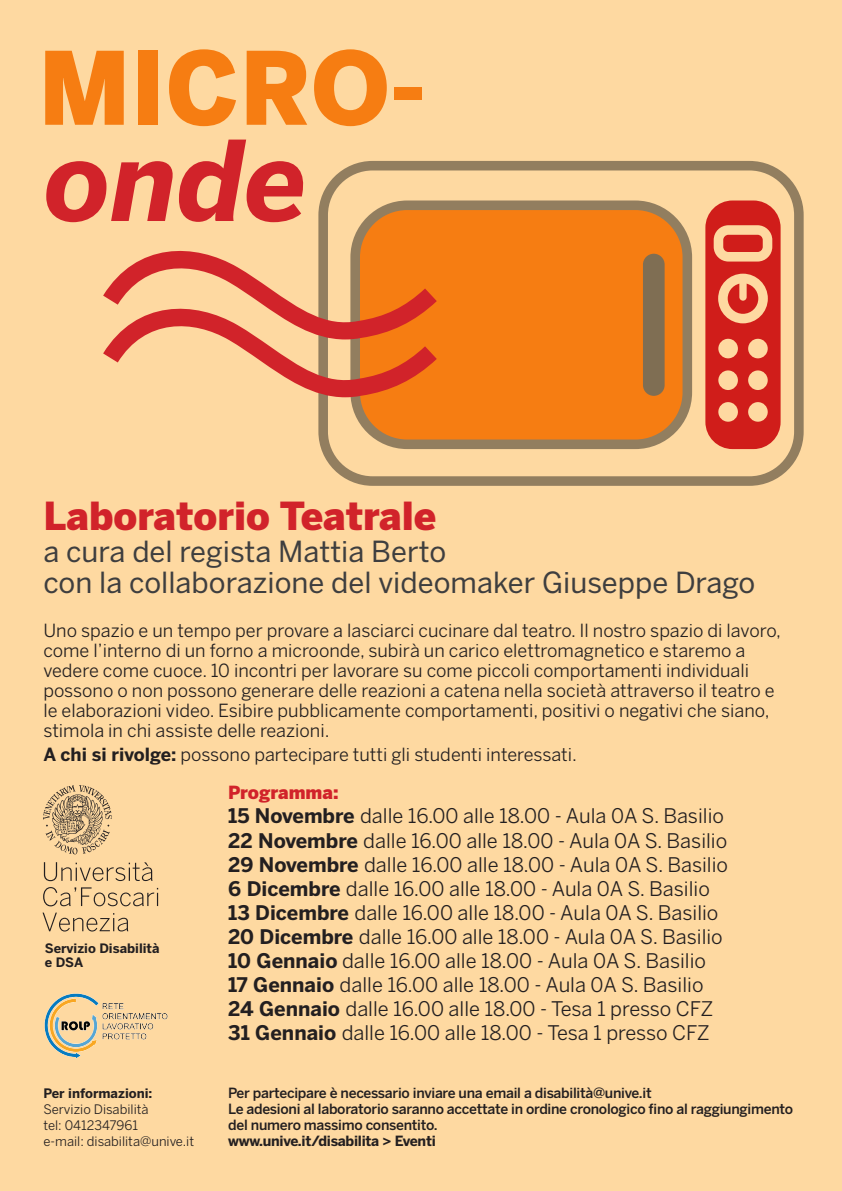
<style>
.page{position:relative;width:842px;height:1191px;background:#fed9a1}
.page>*{position:absolute;margin:0;border:0;box-sizing:border-box;transform-origin:0 0}
.t1{font:italic 700 110px "Benton Sans";color:#d1232a}
.t2{font:900 100px "Benton Sans";color:#f7931d}
.t3{font:900 38.4px "Benton Sans";color:#d1232a}
.t4{font:28.9px/31.5px "Benton Sans";color:#3e3e3f}
.t5{font:20px/24px "Benton Sans";color:#231f20}
.t6{font:18px/20px "Benton Sans";color:#231f20}
.t7{font:900 18px "Benton Sans";color:#d1232a}
.t8{font:500 14px/16px "Benton Sans";letter-spacing:-.02em;color:#231f20}
.t9{font:700 14px "Benton Sans";letter-spacing:-.02em;color:#231f20}
.t10{font:13px/16px "Benton Sans";color:#231f20}
.t11{font:700 13px "Benton Sans";color:#231f20}
.t12{font:700 12.9px/13.5px "Benton Sans";color:#231f20}
.s1{font-weight:700}
</style>
<div class="page">
<svg style="left:318px;top:161px;width:486px;height:325px"></svg>
<svg style="left:350px;top:200px;width:342px;height:249px;background:#ea8121"></svg>
<div style="left:643px;top:254px;width:22px;height:142px;background:#7f6e53;border-radius:11px"></div>
<div style="left:705px;top:200px;width:75px;height:249px;background:#d01d1a;border-radius:27px"></div>
<svg style="left:714px;top:225px;width:58px;height:36px"></svg>
<svg style="left:718px;top:274px;width:50px;height:49px"></svg>
<div style="left:718px;top:339px;width:20px;height:19px;background:#fed9a1;border-radius:50%"></div>
<div style="left:748px;top:339px;width:20px;height:19px;background:#fed9a1;border-radius:50%"></div>
<svg style="left:718px;top:370px;width:20px;height:20px"></svg>
<svg style="left:748px;top:370px;width:20px;height:20px"></svg>
<svg style="left:718px;top:402px;width:20px;height:20px"></svg>
<svg style="left:748px;top:402px;width:20px;height:20px"></svg>
<div style="left:739px;top:277px;width:8px;height:24px;background:#fed9a1;border-radius:4px"></div>
<svg style="left:103px;top:241px;width:334px;height:156px"></svg>
<svg style="left:43px;top:785px;width:69px;height:69px"></svg>
<svg style="left:43px;top:912px;width:85px;height:19px"></svg>
<svg style="left:43px;top:887px;width:115px;height:19px"></svg>
<svg style="left:44px;top:862px;width:109px;height:19px"></svg>
<img style="left:44px;top:993px;width:124px;height:66px">
<h2 class="t2" style="left:38px;top:28px;width:389px">MICRO-</h2>
<h1 class="t1" style="left:43px;top:115px;width:264px">onde</h1>
<h3 class="t3" style="left:43px;top:493px;width:395px">Laboratorio Teatrale</h3>
<h3 class="t4" style="left:43px;top:535px;width:713px">a cura del regista Mattia Berto<br>con la collaborazione del videomaker Giuseppe Drago</h3>
<p class="t6" style="left:43px;top:620px;width:739px">Uno spazio e un tempo per provare a lasciarci cucinare dal teatro. Il nostro spazio di lavoro, come l’interno di un forno a microonde, subirà un carico elettromagnetico e staremo a vedere come cuoce. 10 incontri per lavorare su come piccoli comportamenti individuali possono o non possono generare delle reazioni a catena nella società attraverso il teatro e le elaborazioni video. Esibire pubblicamente comportamenti, positivi o negativi che siano, stimola in chi assiste delle reazioni.</p>
<p class="t6" style="left:43px;top:744px;width:535px"><span class="s1">A chi si rivolge:</span> possono partecipare tutti gli studenti interessati.</p>
<p class="t12" style="left:45px;top:941px;width:116px">Servizio Disabilità e DSA</p>
<p class="t11" style="left:43px;top:1085px;width:111px">Per informazioni:</p>
<p class="t10" style="left:43px;top:1101px;width:152px">Servizio Disabilità<br>tel: 0412347961<br>e-mail: disabilita@unive.it</p>
<p class="t7" style="left:228px;top:782px;width:112px">Programma:</p>
<p class="t5" style="left:228px;top:804px;width:501px"><span class="s1">15 Novembre</span> dalle 16.00 alle 18.00 - Aula 0A S. Basilio <span class="s1">22 Novembre</span> dalle 16.00 alle 18.00 - Aula 0A S. Basilio <span class="s1">29 Novembre</span> dalle 16.00 alle 18.00 - Aula 0A S. Basilio <span class="s1">6 Dicembre</span> dalle 16.00 alle 18.00 - Aula 0A S. Basilio <span class="s1">13 Dicembre</span> dalle 16.00 alle 18.00 - Aula 0A S. Basilio <span class="s1">20 Dicembre</span> dalle 16.00 alle 18.00 - Aula 0A S. Basilio <span class="s1">10 Gennaio</span> dalle 16.00 alle 18.00 - Aula 0A S. Basilio <span class="s1">17 Gennaio</span> dalle 16.00 alle 18.00 - Aula 0A S. Basilio <span class="s1">24 Gennaio</span> dalle 16.00 alle 18.00 - Tesa 1 presso CFZ <span class="s1">31 Gennaio</span> dalle 16.00 alle 18.00 - Tesa 1 presso CFZ</p>
<p class="t8" style="left:228px;top:1085px;width:566px">Per partecipare è necessario inviare una email a disabilità@unive.it<br>Le adesioni al laboratorio saranno accettate in ordine cronologico fino al raggiungimento del numero massimo consentito.</p>
<p class="t9" style="left:228px;top:1133px;width:209px">www.unive.it/disabilita &gt; Eventi</p>
</div>
